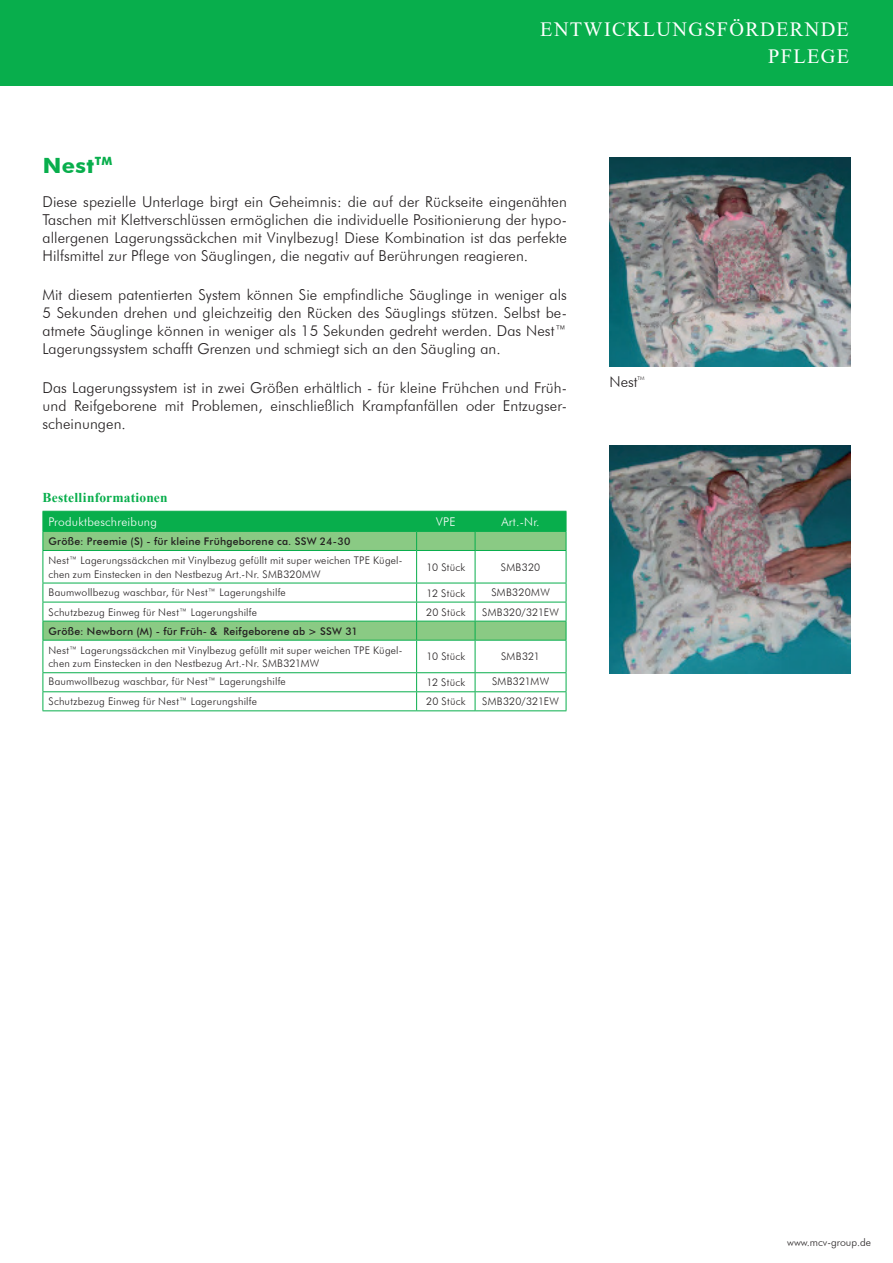
<style>
.page{position:relative;width:893px;height:1263px;background:#fff}
.page>*{position:absolute;margin:0;border:0;box-sizing:border-box;transform-origin:0 0}
.t1{font:700 21px "Futura BT";color:#08ae4c;scale:1.04 1}
.t2{font:20.25px/27px "Times New Roman";letter-spacing:.065em;color:#fff;text-align:right}
.t3{font:300 15px/18px "Futura BT";letter-spacing:.005em;color:#231f20;text-align:justify}
.t4{font:700 13.5px "Times New Roman";letter-spacing:.015em;color:#08ae4c}
.t5{font:300 12px "Futura BT";letter-spacing:.02em;color:#fff}
.t6{font:300 10.5px/13.5px "Futura BT";letter-spacing:.02em;color:#231f20}
.t7{font:500 10.5px "Futura BT";letter-spacing:.02em;color:#231f20}
.t8{font:300 10.5px "Futura BT";color:#231f20}
.t9{font:300 5.25px "Futura BT";color:#231f20}
</style>
<div class="page">
<div style="left:0;top:0;width:893px;height:85px;background:#08ae4c"></div>
<svg style="left:44px;top:551px;width:522px;height:159px"></svg>
<svg style="left:43px;top:511px;width:524px;height:39px;background:#4b6"></svg>
<hr style="left:43px;top:550px;width:374px;height:1px;background:#08ae4c">
<hr style="left:43px;top:551px;width:1px;height:32px;background:#08ae4c">
<hr style="left:417px;top:550px;width:58px;height:1px;background:#08ae4c">
<hr style="left:416px;top:551px;width:1px;height:32px;background:#08ae4c">
<hr style="left:475px;top:550px;width:91px;height:1px;background:#08ae4c">
<hr style="left:475px;top:551px;width:1px;height:32px;background:#08ae4c">
<hr style="left:566px;top:551px;width:1px;height:32px;background:#08ae4c">
<hr style="left:43px;top:583px;width:374px;height:1px;background:#08ae4c">
<hr style="left:417px;top:583px;width:58px;height:1px;background:#08ae4c">
<hr style="left:475px;top:583px;width:91px;height:1px;background:#08ae4c">
<hr style="left:43px;top:602px;width:374px;height:1px;background:#08ae4c">
<hr style="left:417px;top:602px;width:58px;height:1px;background:#08ae4c">
<hr style="left:475px;top:602px;width:91px;height:1px;background:#08ae4c">
<svg style="left:43px;top:583px;width:1px;height:57px"></svg>
<svg style="left:416px;top:583px;width:1px;height:57px"></svg>
<svg style="left:475px;top:583px;width:1px;height:57px"></svg>
<svg style="left:566px;top:583px;width:1px;height:57px"></svg>
<hr style="left:43px;top:640px;width:1px;height:32px;background:#08ae4c">
<hr style="left:416px;top:640px;width:1px;height:32px;background:#08ae4c">
<hr style="left:475px;top:640px;width:1px;height:32px;background:#08ae4c">
<hr style="left:566px;top:640px;width:1px;height:32px;background:#08ae4c">
<svg style="left:43px;top:673px;width:1px;height:37px"></svg>
<svg style="left:416px;top:673px;width:1px;height:37px"></svg>
<svg style="left:475px;top:673px;width:1px;height:37px"></svg>
<svg style="left:566px;top:673px;width:1px;height:37px"></svg>
<hr style="left:43px;top:621px;width:374px;height:1px;background:#08ae4c">
<hr style="left:417px;top:621px;width:58px;height:1px;background:#08ae4c">
<hr style="left:475px;top:621px;width:91px;height:1px;background:#08ae4c">
<hr style="left:43px;top:640px;width:374px;height:1px;background:#08ae4c">
<hr style="left:417px;top:640px;width:58px;height:1px;background:#08ae4c">
<hr style="left:475px;top:640px;width:91px;height:1px;background:#08ae4c">
<hr style="left:43px;top:672px;width:374px;height:1px;background:#08ae4c">
<hr style="left:417px;top:672px;width:58px;height:1px;background:#08ae4c">
<hr style="left:475px;top:672px;width:91px;height:1px;background:#08ae4c">
<hr style="left:43px;top:691px;width:374px;height:1px;background:#08ae4c">
<hr style="left:417px;top:691px;width:58px;height:1px;background:#08ae4c">
<hr style="left:475px;top:691px;width:91px;height:1px;background:#08ae4c">
<hr style="left:43px;top:710px;width:374px;height:1px;background:#08ae4c">
<hr style="left:417px;top:710px;width:58px;height:1px;background:#08ae4c">
<hr style="left:475px;top:710px;width:91px;height:1px;background:#08ae4c">
<img style="left:609px;top:157px;width:241px;height:209px">
<img style="left:609px;top:445px;width:241px;height:229px">
<h1 class="t1" style="left:43px;top:152px;width:69px">Nest<sup>TM</sup></h1>
<h2 class="t2" style="left:540px;top:15px;width:310px">ENTWICKLUNGSFÖRDERNDE<br>PFLEGE</h2>
<p class="t3" style="left:43px;top:193px;width:526px">Diese spezielle Unterlage birgt ein Geheimnis: die auf der Rückseite eingenähten Taschen mit Klettverschlüssen ermöglichen die individuelle Positionierung der hypo&shy;allergenen Lagerungssäckchen mit Vinylbezug! Diese Kombination ist das perfekte Hilfsmittel zur Pflege von Säuglingen, die negativ auf Berührungen reagieren.</p>
<p class="t3" style="left:43px;top:286px;width:526px">Mit diesem patentierten System können Sie empfindliche Säuglinge in weniger als 5 Sekunden drehen und gleichzeitig den Rücken des Säuglings stützen. Selbst be&shy;atmete Säuglinge können in weniger als 15 Sekunden gedreht werden. Das Nest™ Lagerungssystem schafft Grenzen und schmiegt sich an den Säugling an.</p>
<p class="t3" style="left:43px;top:379px;width:526px">Das Lagerungssystem ist in zwei Größen erhältlich - für kleine Frühchen und Früh&shy;und Reifgeborene mit Problemen, einschließlich Krampfanfällen oder Entzugser&shy;scheinungen.</p>
<p class="t4" style="left:43px;top:488px;width:127px">Bestellinformationen</p>
<p class="t5" style="left:48px;top:514px;width:110px">Produktbeschreibung</p>
<p class="t5" style="left:436px;top:514px;width:21px">VPE</p>
<p class="t5" style="left:501px;top:514px;width:40px">Art.-Nr.</p>
<p class="t7" style="left:48px;top:535px;width:304px">Größe: Preemie (S) - für kleine Frühgeborene ca. SSW 24-30</p>
<p class="t6" style="left:48px;top:553px;width:356px">Nest™ Lagerungssäckchen mit Vinylbezug gefüllt mit super weichen TPE Kügel&shy;chen zum Einstecken in den Nestbezug Art.-Nr. SMB320MW</p>
<p class="t6" style="left:426px;top:560px;width:40px">10 Stück</p>
<p class="t6" style="left:501px;top:560px;width:41px">SMB320</p>
<p class="t6" style="left:48px;top:585px;width:239px">Baumwollbezug waschbar, für Nest™ Lagerungshilfe</p>
<p class="t6" style="left:426px;top:586px;width:40px">12 Stück</p>
<p class="t6" style="left:491px;top:585px;width:60px">SMB320MW</p>
<p class="t6" style="left:48px;top:605px;width:210px">Schutzbezug Einweg für Nest™ Lagerungshilfe</p>
<p class="t6" style="left:426px;top:605px;width:41px">20 Stück</p>
<p class="t6" style="left:482px;top:605px;width:78px">SMB320/321EW</p>
<p class="t7" style="left:48px;top:624px;width:311px">Größe: Newborn (M) - für Früh- &amp; Reifgeborene ab &gt; SSW 31</p>
<p class="t6" style="left:48px;top:643px;width:356px">Nest™ Lagerungssäckchen mit Vinylbezug gefüllt mit super weichen TPE Kügel&shy;chen zum Einstecken in den Nestbezug Art.-Nr. SMB321MW</p>
<p class="t6" style="left:426px;top:650px;width:40px">10 Stück</p>
<p class="t6" style="left:501px;top:650px;width:40px">SMB321</p>
<p class="t6" style="left:48px;top:675px;width:239px">Baumwollbezug waschbar, für Nest™ Lagerungshilfe</p>
<p class="t6" style="left:426px;top:676px;width:40px">12 Stück</p>
<p class="t6" style="left:492px;top:675px;width:59px">SMB321MW</p>
<p class="t6" style="left:48px;top:695px;width:210px">Schutzbezug Einweg für Nest™ Lagerungshilfe</p>
<p class="t6" style="left:426px;top:695px;width:41px">20 Stück</p>
<p class="t6" style="left:482px;top:695px;width:78px">SMB320/321EW</p>
<p class="t3" style="left:609px;top:373px;width:30px">Nest</p>
<p class="t9" style="left:638px;top:375px;width:8px">TM</p>
<p class="t8" style="left:787px;top:1236px;width:85px">www.mcv-group.de</p>
</div>
